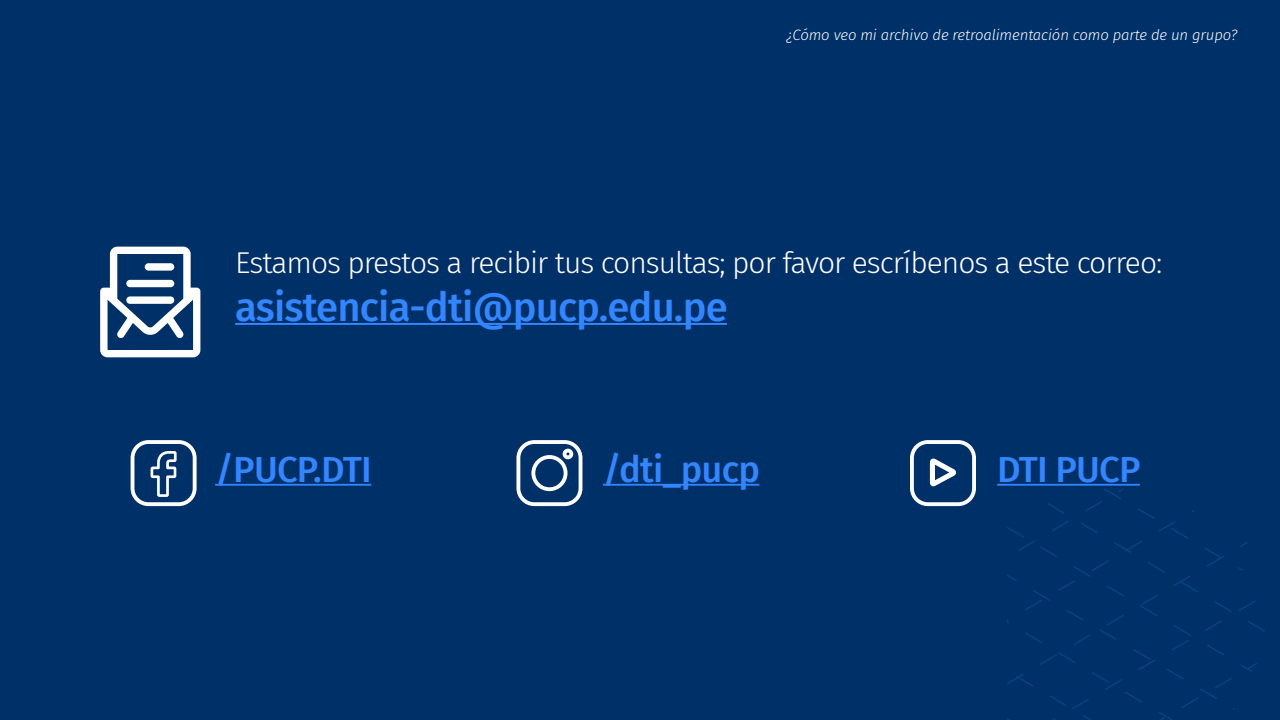
<style>
.page{position:relative;width:1280px;height:720px;background:#003068}
.page>*{position:absolute;margin:0;border:0;box-sizing:border-box;transform-origin:0 0}
.t1{font:500 40px "Fira Sans";letter-spacing:-.02em;color:#3386ff}
.t2{font:500 36.3px "Fira Sans";letter-spacing:-.02em;color:#3386ff}
.t3{font:300 30px "Fira Sans";letter-spacing:-.035em;color:#fff}
.t4{font:italic 300 15px "Fira Sans";letter-spacing:-.01em;color:#fff}
</style>
<div class="page">
<svg style="left:1008px;top:488px;width:257px;height:232px"></svg>
<hr style="left:235px;top:323px;width:492px;height:2px;background:#3386ff">
<svg style="left:100px;top:247px;width:100px;height:110px"></svg>
<div style="left:145px;top:263px;width:29px;height:8px;background:#fff;border-radius:4px"></div>
<div style="left:126px;top:280px;width:48px;height:7px;background:#fff;border-radius:4px"></div>
<div style="left:126px;top:296px;width:48px;height:8px;background:#fff;border-radius:4px"></div>
<svg style="left:131px;top:440px;width:66px;height:66px"></svg>
<hr style="left:215px;top:484px;width:156px;height:2px;background:#3386ff">
<svg style="left:516px;top:440px;width:66px;height:66px"></svg>
<hr style="left:603px;top:484px;width:156px;height:2px;background:#3386ff">
<svg style="left:910px;top:440px;width:66px;height:66px"></svg>
<hr style="left:997px;top:484px;width:143px;height:2px;background:#3386ff">
<p class="t4" style="left:786px;top:24px;width:452px">¿Cómo veo mi archivo de retroalimentación como parte de un grupo?</p>
<p class="t3" style="left:235px;top:241px;width:929px">Estamos prestos a recibir tus consultas; por favor escríbenos a este correo:</p>
<h1 class="t1" style="left:235px;top:275px;width:494px">asistencia-dti@pucp.edu.pe</h1>
<p class="t2" style="left:215px;top:440px;width:158px">/PUCP.DTI</p>
<p class="t2" style="left:603px;top:440px;width:159px">/dti_pucp</p>
<p class="t2" style="left:997px;top:440px;width:145px">DTI PUCP</p>
</div>
